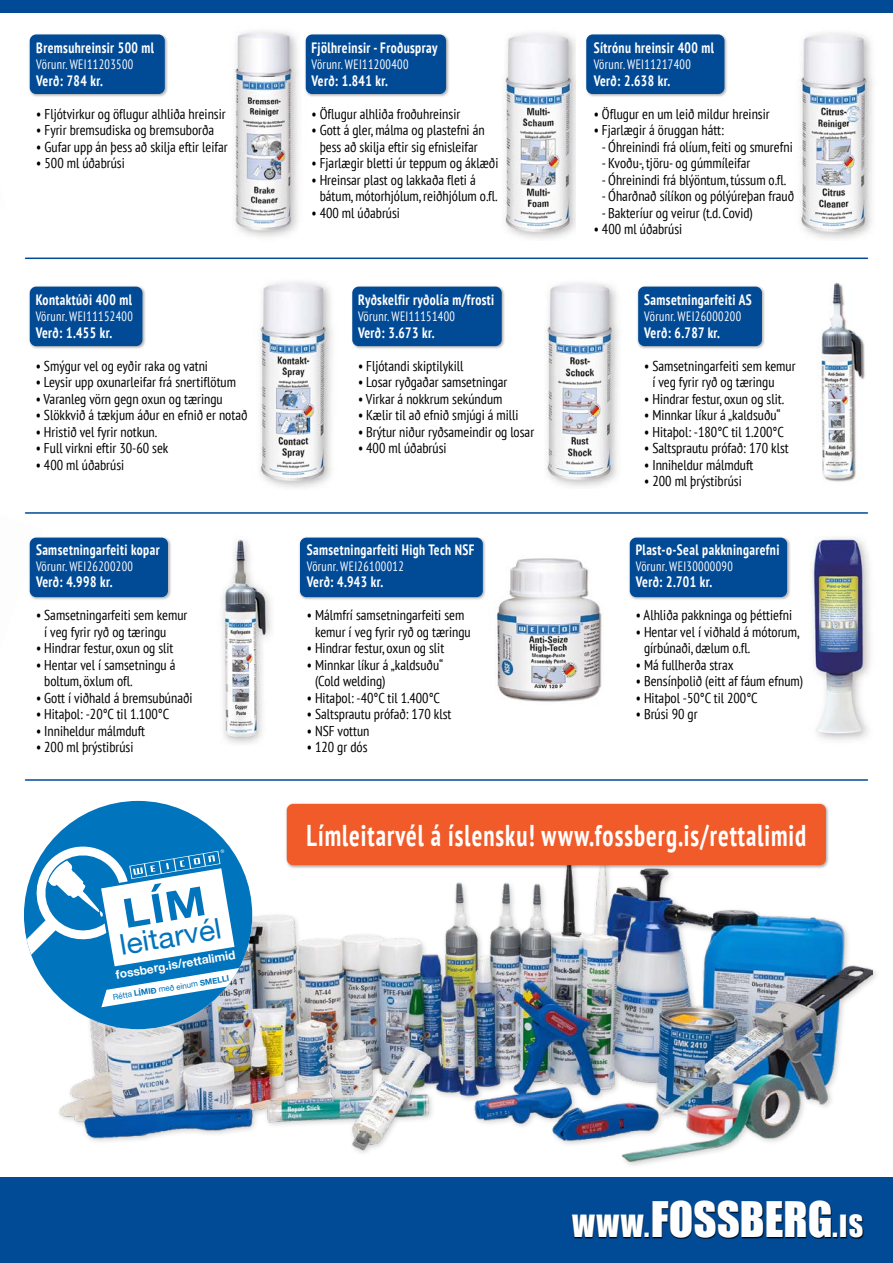
<style>
.page{position:relative;width:893px;height:1263px;background:#fff}
.page>*{position:absolute;margin:0;border:0;box-sizing:border-box;transform-origin:0 0}
.t1{font:45px "Impact";color:#fff}
.t2{font:700 condensed 30px "PT Sans";letter-spacing:.04em;color:#fff;scale:.83 1}
.t3{font:28.5px "Helvetica Neue";color:#0074bc;scale:1.05 1}
.t4{font:700 condensed 15px "PT Sans";letter-spacing:.03em;color:#fff;scale:.9 1}
.t5{font:condensed 14.25px/16.5px "PT Sans";color:#000}
.t6{font:condensed 13.5px "PT Sans";letter-spacing:.03em;color:#fff;scale:.9 1}
.t7{font:700 12px "Helvetica Neue";color:#fff}
.t8{font:7.95px "Helvetica Neue";color:#0074bc}
.s1{font-weight:700}
.s2{font-size:28.2px}
</style>
<div class="page">
<img style="left:496px;top:558px;width:107px;height:144px">
<hr style="left:26px;top:779px;width:841px;height:2px;background:#004a96">
<img style="left:811px;top:538px;width:59px;height:202px">
<img style="left:222px;top:540px;width:49px;height:204px">
<div style="left:28px;top:285px;width:118px;height:65px;background:#000;opacity:.3"></div>
<div style="left:30px;top:287px;width:112px;height:59px;background:#004a96;border-radius:6px"></div>
<div style="left:28px;top:536px;width:143px;height:65px;background:#000;opacity:.3"></div>
<div style="left:30px;top:538px;width:138px;height:59px;background:#004a96;border-radius:6px"></div>
<div style="left:298px;top:536px;width:188px;height:65px;background:#000;opacity:.3"></div>
<div style="left:300px;top:538px;width:183px;height:59px;background:#004a96;border-radius:6px"></div>
<div style="left:628px;top:536px;width:163px;height:65px;background:#000;opacity:.3"></div>
<div style="left:630px;top:538px;width:157px;height:59px;background:#004a96;border-radius:6px"></div>
<img style="left:817px;top:282px;width:48px;height:200px">
<img style="left:259px;top:282px;width:74px;height:206px">
<img style="left:504px;top:33px;width:71px;height:206px">
<div style="left:0;top:1178px;width:893px;height:85px;background:#004a96"></div>
<div style="left:572px;top:1201px;width:292px;height:38px;background:#000;opacity:.9"></div>
<div style="left:0;top:0;width:893px;height:13px;background:#004a96"></div>
<hr style="left:26px;top:258px;width:841px;height:1px;background:#004a96">
<hr style="left:26px;top:512px;width:841px;height:2px;background:#004a96">
<img style="left:235px;top:31px;width:64px;height:206px">
<div style="left:28px;top:33px;width:140px;height:65px;background:#000;opacity:.3"></div>
<div style="left:30px;top:34px;width:135px;height:60px;background:#004a96;border-radius:6px"></div>
<div style="left:304px;top:33px;width:145px;height:65px;background:#000;opacity:.3"></div>
<div style="left:306px;top:34px;width:140px;height:60px;background:#004a96;border-radius:6px"></div>
<img style="left:798px;top:33px;width:75px;height:206px">
<div style="left:585px;top:33px;width:143px;height:65px;background:#000;opacity:.3"></div>
<div style="left:586px;top:34px;width:138px;height:60px;background:#004a96;border-radius:6px"></div>
<img style="left:544px;top:283px;width:75px;height:204px">
<div style="left:351px;top:285px;width:154px;height:65px;background:#000;opacity:.3"></div>
<div style="left:352px;top:287px;width:150px;height:59px;background:#004a96;border-radius:6px"></div>
<div style="left:637px;top:285px;width:128px;height:65px;background:#000;opacity:.3"></div>
<div style="left:638px;top:287px;width:124px;height:59px;background:#004a96;border-radius:6px"></div>
<img style="left:59px;top:869px;width:813px;height:293px">
<svg style="left:50px;top:801px;width:202px;height:228px;fill:#0074bc"></svg>
<div style="left:285px;top:802px;width:545px;height:67px;background:#000;opacity:.38"></div>
<div style="left:287px;top:804px;width:539px;height:61px;background:#f15a29;border-radius:6px"></div>
<svg style="left:24px;top:842px;width:222px;height:165px"></svg>
<p class="t4" style="left:36px;top:38px;width:132px">Bremsuhreinsir 500 ml</p>
<p class="t6" style="left:36px;top:56px;width:109px">Vörunr. WEI11203500</p>
<p class="t4" style="left:36px;top:70px;width:75px">Verð: 784 kr.</p>
<p class="t5" style="left:36px;top:105px;width:191px">• Fljótvirkur og öflugur alhliða hreinsir</p>
<p class="t5" style="left:36px;top:121px;width:179px">• Fyrir bremsudiska og bremsuborða</p>
<p class="t5" style="left:36px;top:138px;width:193px">• Gufar upp án þess að skilja eftir leifar</p>
<p class="t5" style="left:36px;top:154px;width:90px">• 500 ml úðabrúsi</p>
<p class="t4" style="left:36px;top:290px;width:109px">Kontaktúði 400 ml</p>
<p class="t6" style="left:36px;top:308px;width:109px">Vörunr. WEI11152400</p>
<p class="t4" style="left:36px;top:322px;width:86px">Verð: 1.455 kr.</p>
<p class="t5" style="left:36px;top:357px;width:174px">• Smýgur vel og eyðir raka og vatni</p>
<p class="t5" style="left:36px;top:373px;width:202px">• Leysir upp oxunarleifar frá snertiflötum</p>
<p class="t5" style="left:36px;top:390px;width:189px">• Varanleg vörn gegn oxun og tæringu</p>
<p class="t5" style="left:36px;top:406px;width:213px">• Slökkvið á tækjum áður en efnið er notað</p>
<p class="t5" style="left:36px;top:423px;width:123px">• Hristið vel fyrir notkun.</p>
<p class="t5" style="left:36px;top:439px;width:134px">• Full virkni eftir 30-60 sek</p>
<p class="t5" style="left:36px;top:456px;width:90px">• 400 ml úðabrúsi</p>
<p class="t4" style="left:36px;top:540px;width:139px">Samsetningarfeiti kopar</p>
<p class="t6" style="left:36px;top:557px;width:109px">Vörunr. WEI26200200</p>
<p class="t4" style="left:36px;top:572px;width:86px">Verð: 4.998 kr.</p>
<p class="t5" style="left:44px;top:606px;width:145px;text-indent:-8px">• Samsetningarfeiti sem kemur í veg fyrir ryð og tæringu</p>
<p class="t5" style="left:36px;top:639px;width:139px">• Hindrar festur, oxun og slit</p>
<p class="t5" style="left:44px;top:656px;width:133px;text-indent:-8px">• Hentar vel í samsetningu á boltum, öxlum ofl.</p>
<p class="t5" style="left:36px;top:689px;width:158px">• Gott í viðhald á bremsubúnaði</p>
<p class="t5" style="left:36px;top:705px;width:135px">• Hitaþol: -20°C til 1.100°C</p>
<p class="t5" style="left:36px;top:722px;width:111px">• Inniheldur málmduft</p>
<p class="t5" style="left:36px;top:738px;width:99px">• 200 ml þrýstibrúsi</p>
<h3 class="t3" style="left:116px;top:925px;width:99px;rotate:-10deg">leitarvél</h3>
<p class="t7" style="left:114px;top:966px;width:123px;rotate:-10deg">fossberg.is/rettalimid</p>
<p class="t8" style="left:112px;top:991px;width:119px;rotate:-9deg">Rétta <span class="s1">LÍMIÐ</span> með einum <span class="s1">SMELLI</span></p>
<p class="t4" style="left:311px;top:38px;width:141px">Fjölhreinsir - Froðuspray</p>
<p class="t6" style="left:311px;top:56px;width:109px">Vörunr. WEI11200400</p>
<p class="t4" style="left:311px;top:70px;width:86px">Verð: 1.841 kr.</p>
<p class="t5" style="left:311px;top:105px;width:150px">• Öflugur alhliða froðuhreinsir</p>
<p class="t5" style="left:311px;top:121px;width:175px;text-align:center">• Gott á gler, málma og plastefni án þess að skilja eftir sig efnisleifar</p>
<p class="t5" style="left:311px;top:154px;width:188px">• Fjarlægir bletti úr teppum og áklæði</p>
<p class="t5" style="left:320px;top:171px;width:179px;text-indent:-8px">• Hreinsar plast og lakkaða fleti á bátum, mótorhjólum, reiðhjólum o.fl.</p>
<p class="t5" style="left:311px;top:204px;width:90px">• 400 ml úðabrúsi</p>
<p class="t4" style="left:358px;top:290px;width:153px">Ryðskelfir ryðolía m/frosti</p>
<p class="t6" style="left:358px;top:308px;width:109px">Vörunr. WEI11151400</p>
<p class="t4" style="left:358px;top:322px;width:86px">Verð: 3.673 kr.</p>
<p class="t5" style="left:358px;top:357px;width:107px">• Fljótandi skiptilykill</p>
<p class="t5" style="left:358px;top:373px;width:151px">• Losar ryðgaðar samsetningar</p>
<p class="t5" style="left:358px;top:390px;width:146px">• Virkar á nokkrum sekúndum</p>
<p class="t5" style="left:358px;top:406px;width:162px">• Kælir til að efnið smjúgi á milli</p>
<p class="t5" style="left:358px;top:423px;width:178px">• Brýtur niður ryðsameindir og losar</p>
<p class="t5" style="left:358px;top:439px;width:90px">• 400 ml úðabrúsi</p>
<p class="t4" style="left:307px;top:540px;width:188px">Samsetningarfeiti High Tech NSF</p>
<p class="t6" style="left:307px;top:557px;width:109px">Vörunr. WEI26100012</p>
<p class="t4" style="left:307px;top:572px;width:86px">Verð: 4.943 kr.</p>
<p class="t5" style="left:307px;top:606px;width:166px;text-align:center">• Málmfrí samsetningarfeiti sem kemur í veg fyrir ryð og tæringu</p>
<p class="t5" style="left:307px;top:639px;width:139px">• Hindrar festur, oxun og slit</p>
<p class="t5" style="left:315px;top:656px;width:130px;text-indent:-8px">• Minnkar líkur á „kaldsuðu“ (Cold welding)</p>
<p class="t5" style="left:307px;top:689px;width:135px">• Hitaþol: -40°C til 1.400°C</p>
<p class="t5" style="left:307px;top:705px;width:146px">• Saltsprautu prófað: 170 klst</p>
<p class="t5" style="left:307px;top:722px;width:64px">• NSF vottun</p>
<p class="t5" style="left:307px;top:738px;width:62px">• 120 gr dós</p>
<p class="t4" style="left:594px;top:38px;width:135px">Sítrónu hreinsir 400 ml</p>
<p class="t6" style="left:594px;top:56px;width:109px">Vörunr. WEI11217400</p>
<p class="t4" style="left:594px;top:70px;width:86px">Verð: 2.638 kr.</p>
<p class="t5" style="left:594px;top:105px;width:178px">• Öflugur en um leið mildur hreinsir</p>
<p class="t5" style="left:594px;top:121px;width:132px">• Fjarlægir á öruggan hátt:</p>
<p class="t5" style="left:602px;top:138px;width:192px">- Óhreinindi frá olíum, feiti og smurefni</p>
<p class="t5" style="left:602px;top:154px;width:150px">- Kvoðu-, tjöru- og gúmmíleifar</p>
<p class="t5" style="left:602px;top:171px;width:186px">- Óhreinindi frá blýöntum, tússum o.fl.</p>
<p class="t5" style="left:602px;top:187px;width:194px">- Óharðnað sílíkon og pólýúreþan frauð</p>
<p class="t5" style="left:602px;top:204px;width:152px">- Bakteríur og veirur (t.d. Covid)</p>
<p class="t5" style="left:594px;top:220px;width:90px">• 400 ml úðabrúsi</p>
<p class="t4" style="left:644px;top:290px;width:121px">Samsetningarfeiti AS</p>
<p class="t6" style="left:644px;top:308px;width:109px">Vörunr. WEI26000200</p>
<p class="t4" style="left:644px;top:322px;width:86px">Verð: 6.787 kr.</p>
<p class="t5" style="left:652px;top:357px;width:145px;text-indent:-8px">• Samsetningarfeiti sem kemur í veg fyrir ryð og tæringu</p>
<p class="t5" style="left:644px;top:390px;width:141px">• Hindrar festur, oxun og slit.</p>
<p class="t5" style="left:644px;top:406px;width:138px">• Minnkar líkur á „kaldsuðu“</p>
<p class="t5" style="left:644px;top:423px;width:141px">• Hitaþol: -180°C til 1.200°C</p>
<p class="t5" style="left:644px;top:439px;width:146px">• Saltsprautu prófað: 170 klst</p>
<p class="t5" style="left:644px;top:456px;width:111px">• Inniheldur málmduft</p>
<p class="t5" style="left:644px;top:472px;width:99px">• 200 ml þrýstibrúsi</p>
<p class="t4" style="left:636px;top:540px;width:161px">Plast-o-Seal pakkningarefni</p>
<p class="t6" style="left:636px;top:557px;width:109px">Vörunr. WEI30000090</p>
<p class="t4" style="left:636px;top:572px;width:86px">Verð: 2.701 kr.</p>
<p class="t5" style="left:636px;top:606px;width:158px">• Alhliða pakkninga og þéttiefni</p>
<p class="t5" style="left:644px;top:623px;width:157px;text-indent:-8px">• Hentar vel í viðhald á mótorum, gírbúnaði, dælum o.fl.</p>
<p class="t5" style="left:636px;top:656px;width:99px">• Má fullherða strax</p>
<p class="t5" style="left:636px;top:672px;width:169px">• Bensínþolið (eitt af fáum efnum)</p>
<p class="t5" style="left:636px;top:689px;width:123px">• Hitaþol -50°C til 200°C</p>
<p class="t5" style="left:636px;top:705px;width:63px">• Brúsi 90 gr</p>
<h2 class="t2" style="left:306px;top:815px;width:604px">Límleitarvél á íslensku! www.fossberg.is/rettalimid</h2>
<h1 class="t1" style="left:572px;top:1185px;width:292px"><span class="s2">WWW.</span>FOSSBERG<span class="s2">.IS</span></h1>
</div>
